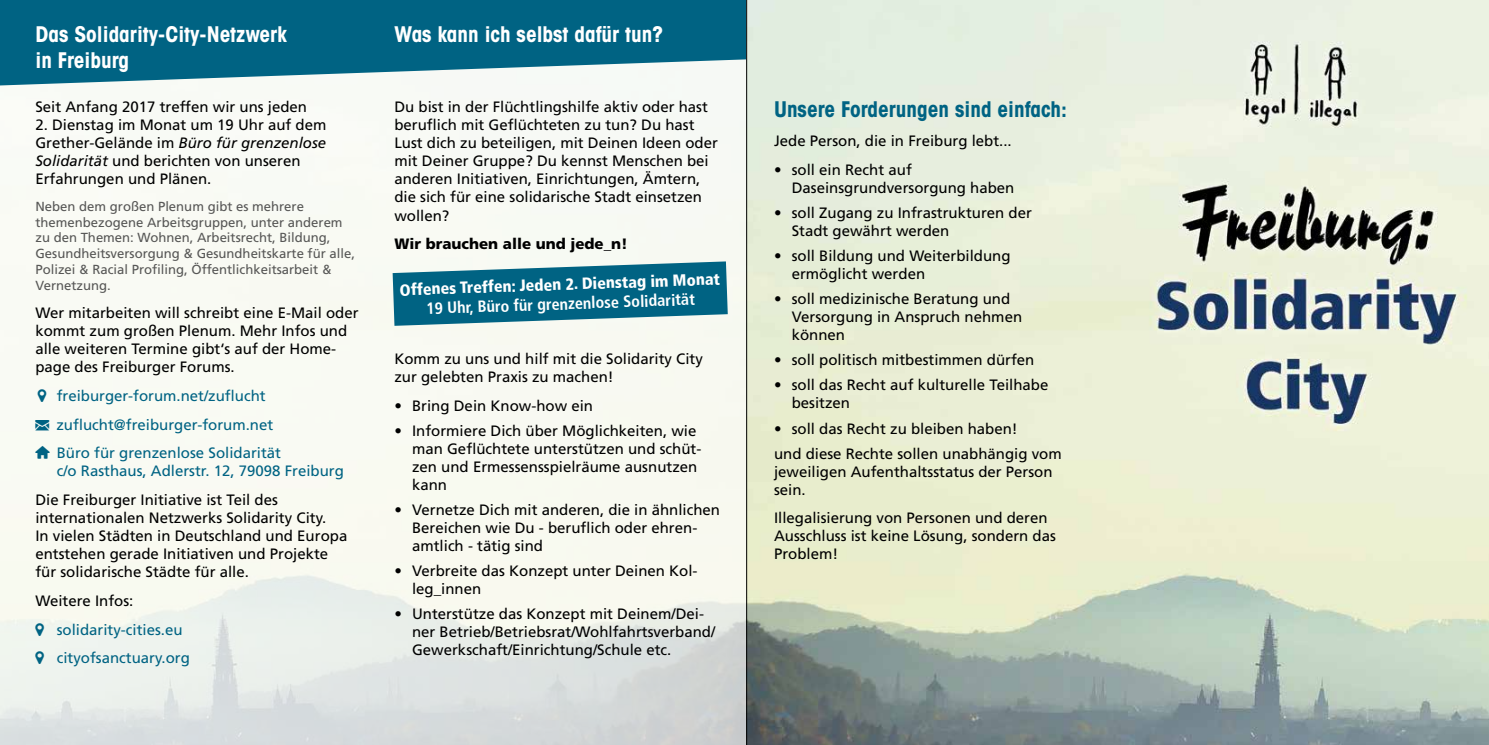
<style>
.page{position:relative;width:1489px;height:745px;background:#fff}
.page>*{position:absolute;margin:0;border:0;box-sizing:border-box;transform-origin:0 0}
.t1{font:700 condensed 21.25px "ITC Avant Garde Std";color:#fff}
.t2{font:700 condensed 21.25px "ITC Avant Garde Std";color:#006383}
.t3{font:900 condensed 16.25px "Frutiger LT Std";color:#fff}
.t4{font:700 condensed 16.25px "Frutiger LT Std";color:#fff}
.t5{font:15px/18px "Frutiger LT Std";color:#000}
.t6{font:15px/28.6px "Frutiger LT Std";color:#006383}
.t7{font:900 15px "Frutiger LT Std";color:#000}
.t8{font:13.12px/15.8px "Frutiger LT Std";color:#575756}
.s1{font-style:italic}
</style>
<div class="page">
<img style="left:0;top:0;width:1488px;height:744px">
<svg style="left:0;top:0;width:746px;height:85px;background:#247993"></svg>
<svg style="left:392px;top:261px;width:335px;height:64px"></svg>
<hr style="left:746px;top:0;width:1px;height:744px;background:#000">
<svg style="left:38px;top:389px;width:8px;height:13px"></svg>
<svg style="left:35px;top:419px;width:14px;height:11px"></svg>
<svg style="left:35px;top:445px;width:15px;height:13px"></svg>
<svg style="left:35px;top:622px;width:9px;height:13px"></svg>
<svg style="left:35px;top:651px;width:9px;height:13px"></svg>
<h1 class="t1" style="left:35px;top:21px;width:253px">Das Solidarity-City-Netzwerk</h1>
<h1 class="t1" style="left:394px;top:21px;width:270px">Was kann ich selbst dafür tun?</h1>
<h1 class="t1" style="left:35px;top:47px;width:95px">in Freiburg</h1>
<p class="t5" style="left:35px;top:98px;width:273px">Seit Anfang 2017 treffen wir uns jeden</p>
<p class="t5" style="left:35px;top:116px;width:292px">2. Dienstag im Monat um 19 Uhr auf dem Grether-Gelände im <span class="s1">Büro für grenzenlose Solidarität</span> und berichten von unseren Erfahrungen und Plänen.</p>
<p class="t8" style="left:35px;top:198px;width:321px">Neben dem großen Plenum gibt es mehrere themenbezogene Arbeitsgruppen, unter anderem zu den Themen: Wohnen, Arbeitsrecht, Bildung, Gesundheitsversorgung &amp; Gesundheitskarte für alle, Polizei &amp; Racial Profiling, Öffentlichkeitsarbeit &amp; Vernetzung.</p>
<p class="t5" style="left:35px;top:304px;width:324px">Wer mitarbeiten will schreibt eine E-Mail oder kommt zum großen Plenum. Mehr Infos und alle weiteren Termine gibt‘s auf der Home&shy;page des Freiburger Forums.</p>
<p class="t6" style="left:56px;top:381px;width:226px">freiburger-forum.net/zuflucht zuflucht@freiburger-forum.net<br>Büro für grenzenlose Solidarität</p>
<p class="t6" style="left:57px;top:456px;width:289px">c/o Rasthaus, Adlerstr. 12, 79098 Freiburg</p>
<p class="t5" style="left:35px;top:490px;width:313px">Die Freiburger Initiative ist Teil des internationalen Netzwerks Solidarity City.<br>In vielen Städten in Deutschland und Europa entstehen gerade Initiativen und Projekte für solidarische Städte für alle.</p>
<p class="t5" style="left:35px;top:591px;width:99px">Weitere Infos:</p>
<p class="t6" style="left:57px;top:614px;width:135px">solidarity-cities.eu cityofsanctuary.org</p>
<p class="t5" style="left:394px;top:98px;width:325px">Du bist in der Flüchtlingshilfe aktiv oder hast beruflich mit Geflüchteten zu tun? Du hast Lust dich zu beteiligen, mit Deinen Ideen oder mit Deiner Gruppe? Du kennst Menschen bei anderen Initiativen, Einrichtungen, Ämtern, die sich für eine solidarische Stadt einsetzen wollen?</p>
<p class="t7" style="left:394px;top:235px;width:235px">Wir brauchen alle und jede_n!</p>
<p class="t3" style="left:399px;top:280px;width:322px;rotate:-2deg">Offenes Treffen: Jeden 2. Dienstag im Monat</p>
<p class="t4" style="left:426px;top:299px;width:270px;rotate:-2deg">19 Uhr, Büro für grenzenlose Solidarität</p>
<p class="t5" style="left:394px;top:349px;width:310px">Komm zu uns und hilf mit die Solidarity City zur gelebten Praxis zu machen!</p>
<p class="t5" style="left:394px;top:396px;width:200px">• Bring Dein Know-how ein</p>
<p class="t5" style="left:412px;top:421px;width:291px;text-indent:-18px">• Informiere Dich über Möglichkeiten, wie man Geflüchtete unterstützen und schüt&shy;zen und Ermessensspielräume ausnutzen kann</p>
<p class="t5" style="left:412px;top:500px;width:309px;text-indent:-18px">• Vernetze Dich mit anderen, die in ähnlichen<br>Bereichen wie Du - beruflich oder ehren&shy;amtlich - tätig sind</p>
<p class="t5" style="left:412px;top:561px;width:287px;text-indent:-18px">• Verbreite das Konzept unter Deinen Kol&shy;leg_innen</p>
<p class="t5" style="left:412px;top:604px;width:304px;text-indent:-18px">• Unterstütze das Konzept mit Deinem/Dei&shy;ner Betrieb/Betriebsrat/Wohlfahrtsverband/<br>Gewerkschaft/Einrichtung/Schule etc.</p>
<h1 class="t2" style="left:774px;top:95px;width:294px">Unsere Forderungen sind einfach:</h1>
<p class="t5" style="left:774px;top:132px;width:239px">Jede Person, die in Freiburg lebt...</p>
<p class="t5" style="left:791px;top:160px;width:224px;text-indent:-18px">• soll ein Recht auf<br>Daseinsgrundversorgung haben</p>
<p class="t5" style="left:791px;top:203px;width:242px;text-indent:-18px">• soll Zugang zu Infrastrukturen der<br>Stadt gewährt werden</p>
<p class="t5" style="left:791px;top:247px;width:220px;text-indent:-18px">• soll Bildung und Weiterbildung ermöglicht werden</p>
<p class="t5" style="left:791px;top:290px;width:232px;text-indent:-18px">• soll medizinische Beratung und<br>Versorgung in Anspruch nehmen können</p>
<p class="t5" style="left:774px;top:351px;width:262px">• soll politisch mitbestimmen dürfen</p>
<p class="t5" style="left:791px;top:376px;width:258px;text-indent:-18px">• soll das Recht auf kulturelle Teilhabe besitzen</p>
<p class="t5" style="left:774px;top:415px;width:289px;line-height:25.1px">• soll das Recht zu bleiben haben!<br>und diese Rechte sollen unabhängig vom</p>
<p class="t5" style="left:774px;top:462px;width:280px">jeweiligen Aufenthaltsstatus der Person sein.</p>
<p class="t5" style="left:774px;top:509px;width:283px">Illegalisierung von Personen und deren<br>Ausschluss ist keine Lösung, sondern das<br>Problem!</p>
</div>
